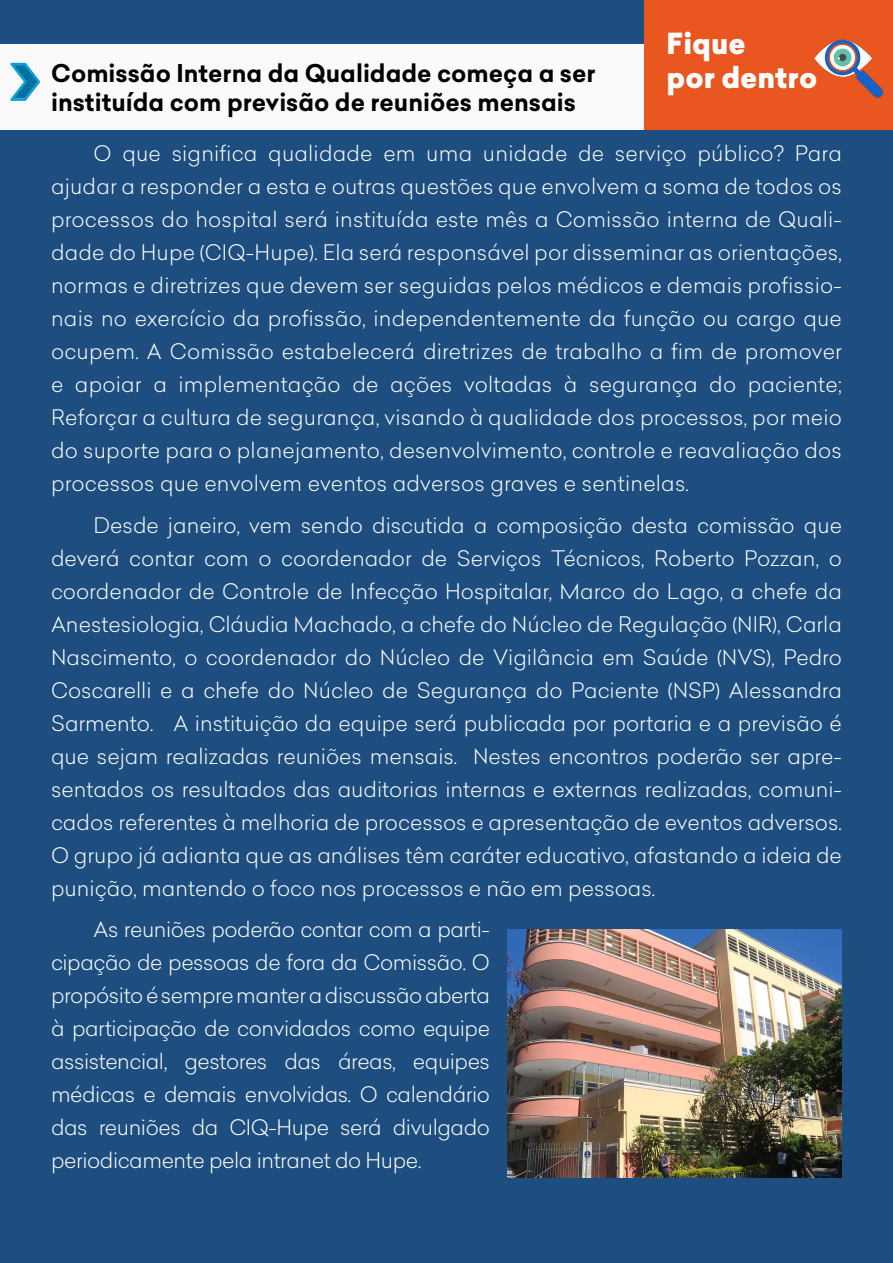
<style>
.page{position:relative;width:893px;height:1263px;background:#1d4e7f}
.page>*{position:absolute;margin:0;border:0;box-sizing:border-box;transform-origin:0 0}
.t1{font:900 28.5px/34.2px "Celias";color:#fff}
.t2{font:700 24px/28.8px "Celias";color:#000}
.t3{font:300 21px/33px "Celias";color:#fff;text-align:justify}
</style>
<div class="page">
<div style="left:0;top:45px;width:893px;height:85px;background:#fafafa"></div>
<svg style="left:10px;top:63px;width:30px;height:38px"></svg>
<img style="left:507px;top:929px;width:335px;height:249px">
<div style="left:644px;top:0;width:249px;height:130px;background:#ea561f"></div>
<img style="left:814px;top:39px;width:70px;height:59px">
<h1 class="t1" style="left:666px;top:27px;width:152px">Fique<br>por dentro</h1>
<p class="t2" style="left:51px;top:60px;width:546px">Comissão Interna da Qualidade começa a ser instituída com previsão de reuniões mensais</p>
<p class="t3" style="left:51px;top:136px;width:792px;text-indent:43px">O que significa qualidade em uma unidade de serviço público? Para ajudar a responder a esta e outras questões que envolvem a soma de todos os processos do hospital será instituída este mês a Comissão interna de Quali&shy;dade do Hupe (CIQ-Hupe). Ela será responsável por disseminar as orientações, normas e diretrizes que devem ser seguidas pelos médicos e demais profissio&shy;nais no exercício da profissão, independentemente da função ou cargo que ocupem. A Comissão estabelecerá diretrizes de trabalho a fim de promover e apoiar a implementação de ações voltadas à segurança do paciente; Reforçar a cultura de segurança, visando à qualidade dos processos, por meio do suporte para o planejamento, desenvolvimento, controle e reavaliação dos processos que envolvem eventos adversos graves e sentinelas.</p>
<p class="t3" style="left:51px;top:508px;width:792px;text-indent:43px">Desde janeiro, vem sendo discutida a composição desta comissão que deverá contar com o coordenador de Serviços Técnicos, Roberto Pozzan, o coordenador de Controle de Infecção Hospitalar, Marco do Lago, a chefe da Anestesiologia, Cláudia Machado, a chefe do Núcleo de Regulação (NIR), Carla Nascimento, o coordenador do Núcleo de Vigilância em Saúde (NVS), Pedro Coscarelli e a chefe do Núcleo de Segurança do Paciente (NSP) Alessandra Sarmento. A instituição da equipe será publicada por portaria e a previsão é que sejam realizadas reuniões mensais. Nestes encontros poderão ser apre&shy;sentados os resultados das auditorias internas e externas realizadas, comuni&shy;cados referentes à melhoria de processos e apresentação de eventos adversos.<br>O grupo já adianta que as análises têm caráter educativo, afastando a ideia de punição, mantendo o foco nos processos e não em pessoas.</p>
<p class="t3" style="left:51px;top:912px;width:441px;text-indent:43px">As reuniões poderão contar com a parti&shy;cipação de pessoas de fora da Comissão. O propósito é sempre manter a discussão aberta à participação de convidados como equipe assistencial, gestores das áreas, equipes médicas e demais envolvidas. O calendário das reuniões da CIQ-Hupe será divulgado periodicamente pela intranet do Hupe.</p>
</div>
